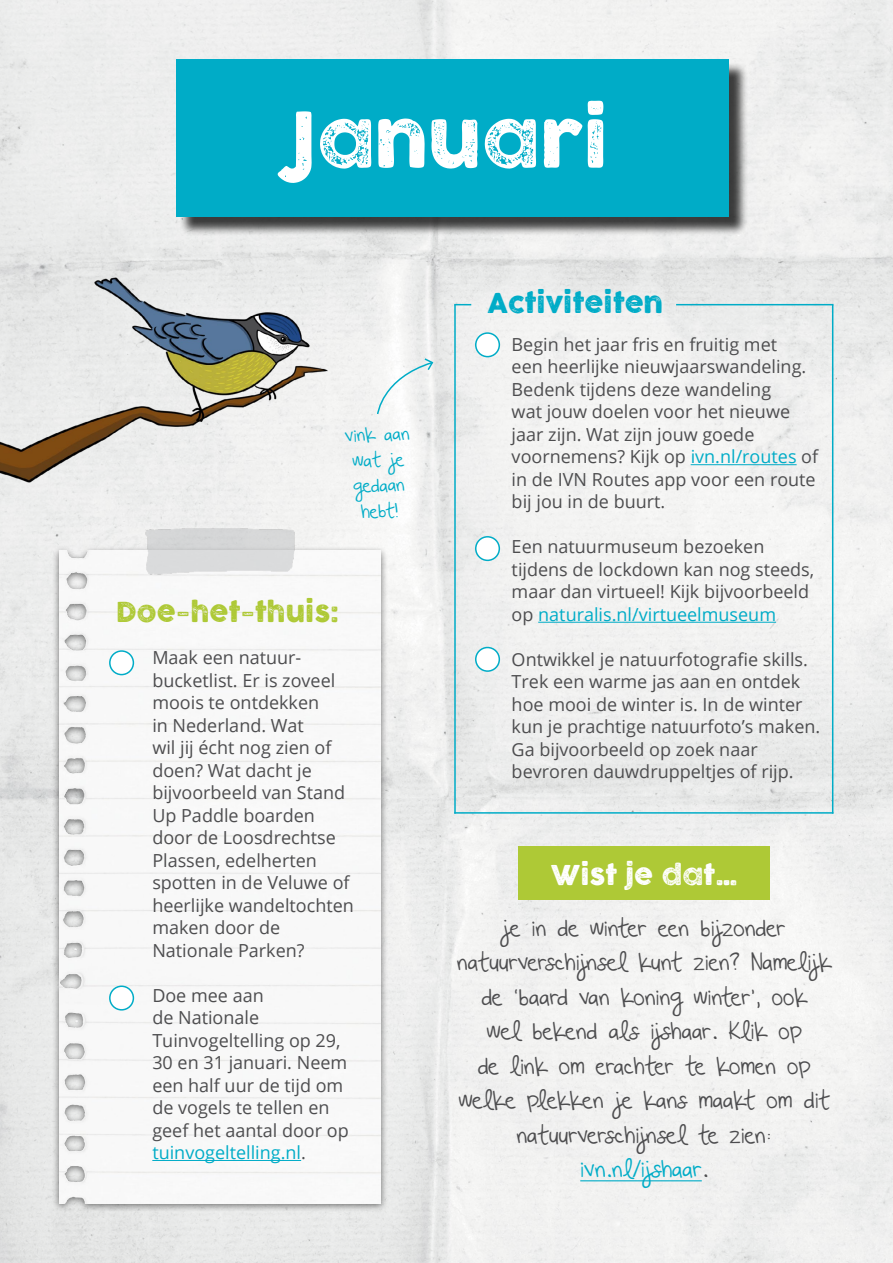
<style>
.page{position:relative;width:893px;height:1263px;background:#fff}
.page>*{position:absolute;margin:0;border:0;box-sizing:border-box;transform-origin:0 0}
.t1{font:75px "COCOGOOSELETTERPRESS";color:#fff}
.t2{font:27px "COCOGOOSELETTERPRESS";color:#aec936}
.t3{font:27px "COCOGOOSELETTERPRESS";color:#00acc7}
.t4{font:27px "COCOGOOSELETTERPRESS";color:#fff}
.t5{font:22.5px/34.5px "Beautiful Every Time";color:#4d4d4f;text-align:center}
.t6{font:18px/22.5px "Open Sans";color:#4d4d4f}
.t7{font:18px/25.5px "Beautiful Every Time";color:#00acc7;text-align:center}
.s1{color:#00acc7}
</style>
<div class="page">
<img style="left:0;top:0;width:893px;height:1263px">
<div style="left:179px;top:62px;width:569px;height:174px;background:#000;opacity:.75"></div>
<div style="left:176px;top:60px;width:553px;height:157px;background:#00acc7"></div>
<div style="left:518px;top:846px;width:252px;height:53px;background:#aec936"></div>
<div style="left:53px;top:546px;width:335px;height:666px;background:#000;opacity:.51"></div>
<img style="left:60px;top:551px;width:321px;height:652px">
<hr style="left:454px;top:305px;width:2px;height:509px;background:#00acc7">
<hr style="left:832px;top:305px;width:1px;height:509px;background:#00acc7">
<hr style="left:454px;top:812px;width:379px;height:2px;background:#00acc7">
<hr style="left:676px;top:304px;width:157px;height:1px;background:#00acc7">
<svg style="left:454px;top:304px;width:17px;height:1px"></svg>
<img style="left:121px;top:512px;width:206px;height:73px">
<img style="left:0;top:265px;width:342px;height:223px">
<hr style="left:691px;top:464px;width:106px;height:1px;background:#00acc7">
<hr style="left:538px;top:622px;width:238px;height:1px;background:#00acc7">
<div style="left:476px;top:333px;width:23px;height:24px;background:#fff;border-radius:50%"></div>
<div style="left:475px;top:332px;width:25px;height:25px;border:2px solid #00acc7;border-radius:50%"></div>
<div style="left:476px;top:537px;width:23px;height:23px;background:#fff;border-radius:50%"></div>
<div style="left:475px;top:536px;width:25px;height:25px;border:2px solid #00acc7;border-radius:50%"></div>
<div style="left:476px;top:647px;width:23px;height:24px;background:#fff;border-radius:50%"></div>
<div style="left:475px;top:647px;width:25px;height:25px;border:2px solid #00acc7;border-radius:50%"></div>
<svg style="left:376px;top:357px;width:58px;height:58px"></svg>
<hr style="left:580px;top:1180px;width:122px;height:1px;background:#00acc7">
<hr style="left:152px;top:1160px;width:149px;height:1px;background:#00acc7">
<div style="left:110px;top:651px;width:23px;height:24px;background:#fff;border-radius:50%"></div>
<div style="left:109px;top:650px;width:25px;height:25px;border:2px solid #00acc7;border-radius:50%"></div>
<div style="left:110px;top:986px;width:23px;height:24px;background:#fff;border-radius:50%"></div>
<div style="left:109px;top:985px;width:25px;height:25px;border:2px solid #00acc7;border-radius:50%"></div>
<h1 class="t1" style="left:283px;top:98px;width:328px">Januari</h1>
<p class="t7" style="left:345px;top:423px;width:66px;rotate:-2deg">vink aan wat je gedaan hebt!</p>
<h2 class="t2" style="left:116px;top:597px;width:224px">Doe-het-thuis:</h2>
<p class="t6" style="left:152px;top:646px;width:203px">Maak een natuur&shy;bucketlist. Er is zoveel moois te ontdekken<br>in Nederland. Wat<br>wil jij écht nog zien of doen? Wat dacht je bijvoorbeeld van Stand<br>Up Paddle boarden door de Loosdrechtse<br>Plassen, edelherten spotten in de Veluwe of heerlijke wandeltochten maken door de<br>Nationale Parken?</p>
<p class="t6" style="left:152px;top:983px;width:198px">Doe mee aan<br>de Nationale<br>Tuinvogeltelling op 29,<br>30 en 31 januari. Neem een half uur de tijd om de vogels te tellen en geef het aantal door op <span class="s1">tuinvogeltelling.nl</span>.</p>
<h2 class="t3" style="left:487px;top:288px;width:177px">Activiteiten</h2>
<p class="t6" style="left:512px;top:333px;width:308px">Begin het jaar fris en fruitig met<br>een heerlijke nieuwjaarswandeling.<br>Bedenk tijdens deze wandeling<br>wat jouw doelen voor het nieuwe jaar zijn. Wat zijn jouw goede voornemens? Kijk op <span class="s1">ivn.nl/routes</span> of in de IVN Routes app voor een route bij jou in de buurt.</p>
<p class="t6" style="left:512px;top:535px;width:304px">Een natuurmuseum bezoeken tijdens de lockdown kan nog steeds, maar dan virtueel! Kijk bijvoorbeeld op <span class="s1">naturalis.nl/virtueelmuseum</span></p>
<p class="t6" style="left:512px;top:648px;width:310px">Ontwikkel je natuurfotografie skills.<br>Trek een warme jas aan en ontdek hoe mooi de winter is. In de winter kun je prachtige natuurfoto’s maken.<br>Ga bijvoorbeeld op zoek naar bevroren dauwdruppeltjes of rijp.</p>
<h2 class="t4" style="left:551px;top:860px;width:187px">Wist je dat…</h2>
<p class="t5" style="left:457px;top:911px;width:376px">je in de winter een bijzonder natuurverschijnsel kunt zien? Namelijk de ‘baard van koning winter’, ook<br>wel bekend als ijshaar. Klik op<br>de link om erachter te komen op welke plekken je kans maakt om dit natuurverschijnsel te zien: <span class="s1">ivn.nl/ijshaar</span>.</p>
</div>
